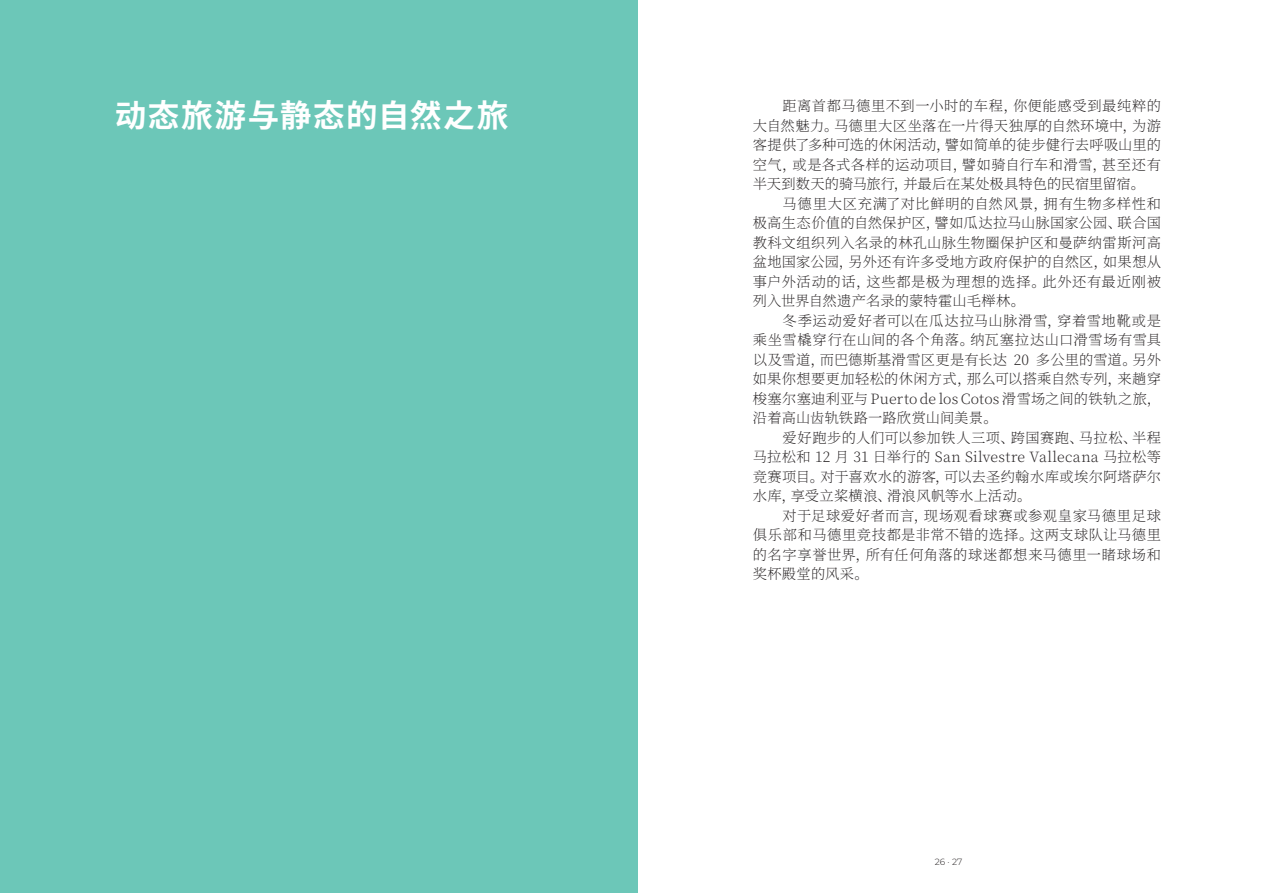
<style>
.page{position:relative;width:1276px;height:893px;background:#fff}
.page>*{position:absolute;margin:0;border:0;box-sizing:border-box;transform-origin:0 0}
.t1{font:700 31.5px "Source Han Sans";letter-spacing:.05em;color:#fff}
.t2{font:200 14.25px/19.5px "Source Han Serif SC";letter-spacing:.02em;color:#231f20;text-align:justify}
.t3{font:300 9px "Montserrat";color:#231f20}
</style>
<div class="page">
<div style="left:0;top:0;width:638px;height:893px;background:#6cc7b8"></div>
<h1 class="t1" style="left:115px;top:98px;width:395px">动态旅游与静态的自然之旅</h1>
<p class="t2" style="left:753px;top:97px;width:410px;text-indent:30px">距离首都马德里不到一小时的车程，你便能感受到最纯粹的大自然魅力。马德里大区坐落在一片得天独厚的自然环境中，为游客提供了多种可选的休闲活动，譬如简单的徒步健行去呼吸山里的空气，或是各式各样的运动项目，譬如骑自行车和滑雪，甚至还有半天到数天的骑马旅行，并最后在某处极具特色的民宿里留宿。</p>
<p class="t2" style="left:753px;top:194px;width:410px;text-indent:30px">马德里大区充满了对比鲜明的自然风景，拥有生物多样性和极高生态价值的自然保护区，譬如瓜达拉马山脉国家公园、联合国教科文组织列入名录的林孔山脉生物圈保护区和曼萨纳雷斯河高盆地国家公园，另外还有许多受地方政府保护的自然区，如果想从事户外活动的话，这些都是极为理想的选择。此外还有最近刚被列入世界自然遗产名录的蒙特霍山毛榉林。</p>
<p class="t2" style="left:753px;top:311px;width:410px;text-indent:30px">冬季运动爱好者可以在瓜达拉马山脉滑雪，穿着雪地靴或是乘坐雪橇穿行在山间的各个角落。纳瓦塞拉达山口滑雪场有雪具以及雪道，而巴德斯基滑雪区更是有长达 20 多公里的雪道。另外如果你想要更加轻松的休闲方式，那么可以搭乘自然专列，来趟穿梭塞尔塞迪利亚与 Puerto de los Cotos 滑雪场之间的铁轨之旅，沿着高山齿轨铁路一路欣赏山间美景。</p>
<p class="t2" style="left:753px;top:428px;width:410px;text-indent:30px">爱好跑步的人们可以参加铁人三项、跨国赛跑、马拉松、半程马拉松和 12 月 31 日举行的 San Silvestre Vallecana 马拉松等竞赛项目。对于喜欢水的游客，可以去圣约翰水库或埃尔阿塔萨尔水库，享受立桨横浪、滑浪风帆等水上活动。</p>
<p class="t2" style="left:753px;top:506px;width:410px;text-indent:30px">对于足球爱好者而言，现场观看球赛或参观皇家马德里足球俱乐部和马德里竞技都是非常不错的选择。这两支球队让马德里的名字享誉世界，所有任何角落的球迷都想来马德里一睹球场和奖杯殿堂的风采。</p>
<p class="t3" style="left:935px;top:856px;width:29px">26 · 27</p>
</div>
